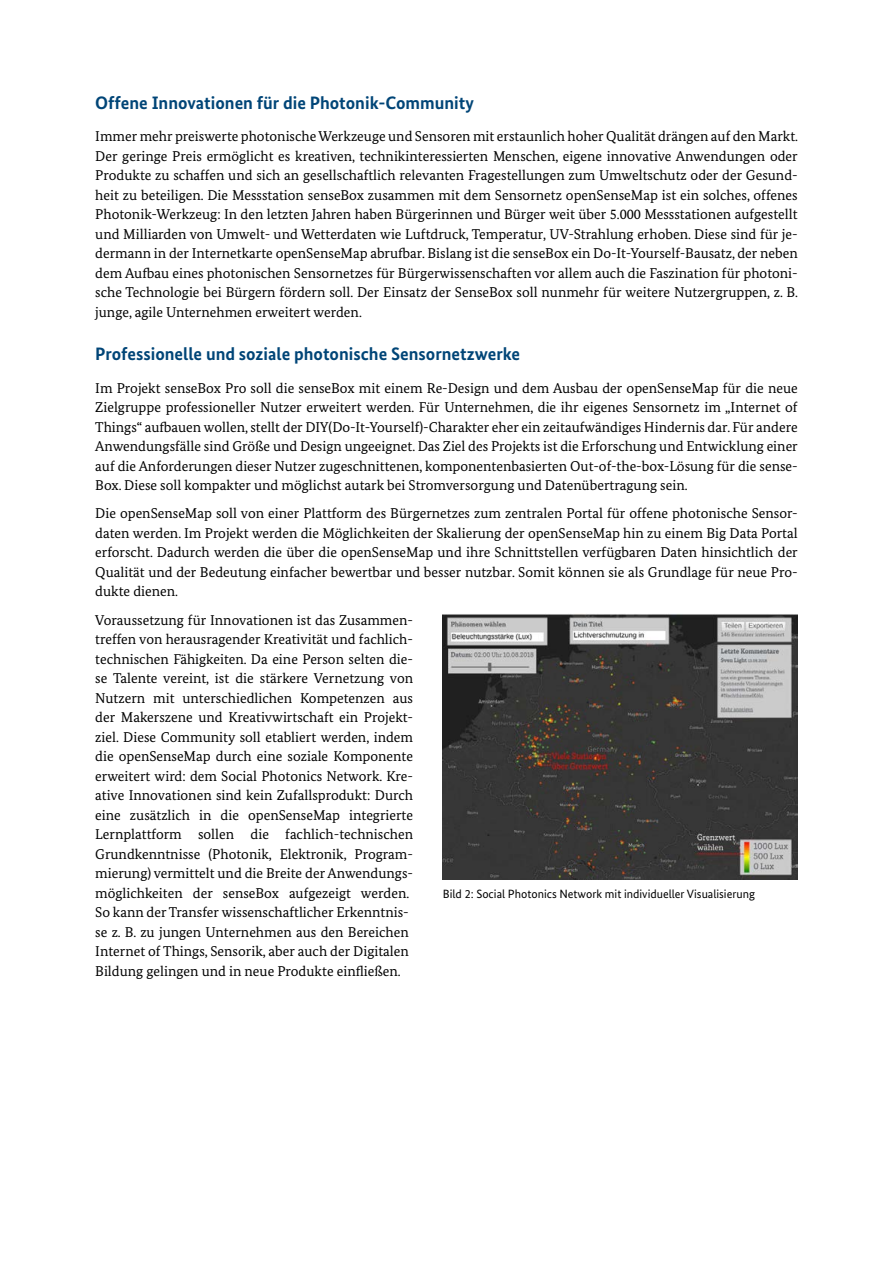
<style>
.page{position:relative;width:893px;height:1263px;background:#fff}
.page>*{position:absolute;margin:0;border:0;box-sizing:border-box;transform-origin:0 0}
.t1{font:700 18px "Bundes Sans";color:#004577}
.t2{font:14.25px/19.5px "Bundes Serif";color:#000;text-align:justify}
.t3{font:12px "Bundes Sans";color:#000}
</style>
<div class="page">
<img style="left:443px;top:614px;width:355px;height:265px">
<h3 class="t1" style="left:95px;top:92px;width:380px">Offene Innovationen für die Photonik-Community</h3>
<p class="t2" style="left:95px;top:127px;width:704px">Immer mehr preiswerte photonische Werkzeuge und Sensoren mit erstaunlich hoher Qualität drängen auf den Markt.<br>Der geringe Preis ermöglicht es kreativen, technikinteressierten Menschen, eigene innovative Anwendungen oder Produkte zu schaffen und sich an gesellschaftlich relevanten Fragestellungen zum Umweltschutz oder der Gesund&shy;heit zu beteiligen. Die Messstation senseBox zusammen mit dem Sensornetz openSenseMap ist ein solches, offenes Photonik-Werkzeug: In den letzten Jahren haben Bürgerinnen und Bürger weit über 5.000 Messstationen aufgestellt und Milliarden von Umwelt- und Wetterdaten wie Luftdruck, Temperatur, UV-Strahlung erhoben. Diese sind für je&shy;dermann in der Internetkarte openSenseMap abrufbar. Bislang ist die senseBox ein Do-It-Yourself-Bausatz, der neben dem Aufbau eines photonischen Sensornetzes für Bürgerwissenschaften vor allem auch die Faszination für photoni&shy;sche Technologie bei Bürgern fördern soll. Der Einsatz der SenseBox soll nunmehr für weitere Nutzergruppen, z. B. junge, agile Unternehmen erweitert werden.</p>
<h3 class="t1" style="left:95px;top:343px;width:426px">Professionelle und soziale photonische Sensornetzwerke</h3>
<p class="t2" style="left:95px;top:378px;width:704px">Im Projekt senseBox Pro soll die senseBox mit einem Re-Design und dem Ausbau der openSenseMap für die neue Zielgruppe professioneller Nutzer erweitert werden. Für Unternehmen, die ihr eigenes Sensornetz im „Internet of Things“ aufbauen wollen, stellt der DIY(Do-It-Yourself)-Charakter eher ein zeitaufwändiges Hindernis dar. Für andere Anwendungsfälle sind Größe und Design ungeeignet. Das Ziel des Projekts ist die Erforschung und Entwicklung einer auf die Anforderungen dieser Nutzer zugeschnittenen, komponentenbasierten Out-of-the-box-Lösung für die sense-Box. Diese soll kompakter und möglichst autark bei Stromversorgung und Datenübertragung sein.</p>
<p class="t2" style="left:95px;top:504px;width:704px">Die openSenseMap soll von einer Plattform des Bürgernetzes zum zentralen Portal für offene photonische Sensor&shy;daten werden. Im Projekt werden die Möglichkeiten der Skalierung der openSenseMap hin zu einem Big Data Portal erforscht. Dadurch werden die über die openSenseMap und ihre Schnittstellen verfügbaren Daten hinsichtlich der Qualität und der Bedeutung einfacher bewertbar und besser nutzbar. Somit können sie als Grundlage für neue Pro&shy;dukte dienen.</p>
<p class="t2" style="left:95px;top:610px;width:319px;text-align:left">Voraussetzung für Innovationen ist das Zusammen&shy;treffen von herausragender Kreativität und fachlich&shy;technischen Fähigkeiten. Da eine Person selten die&shy;se Talente vereint, ist die stärkere Vernetzung von Nutzern mit unterschiedlichen Kompetenzen aus der Makerszene und Kreativwirtschaft ein Projekt&shy;ziel. Diese Community soll etabliert werden, indem die openSenseMap durch eine soziale Komponente erweitert wird: dem Social Photonics Network. Kre&shy;ative Innovationen sind kein Zufallsprodukt: Durch eine zusätzlich in die openSenseMap integrierte Lernplattform sollen die fachlich-technischen Grundkenntnisse (Photonik, Elektronik, Program&shy;mierung) vermittelt und die Breite der Anwendungs&shy;möglichkeiten der senseBox aufgezeigt werden.<br>So kann der Transfer wissenschaftlicher Erkenntnis&shy;se z. B. zu jungen Unternehmen aus den Bereichen Internet of Things, Sensorik, aber auch der Digitalen Bildung gelingen und in neue Produkte einfließen.</p>
<p class="t3" style="left:443px;top:886px;width:314px">Bild 2: Social Photonics Network mit individueller Visualisierung</p>
</div>
